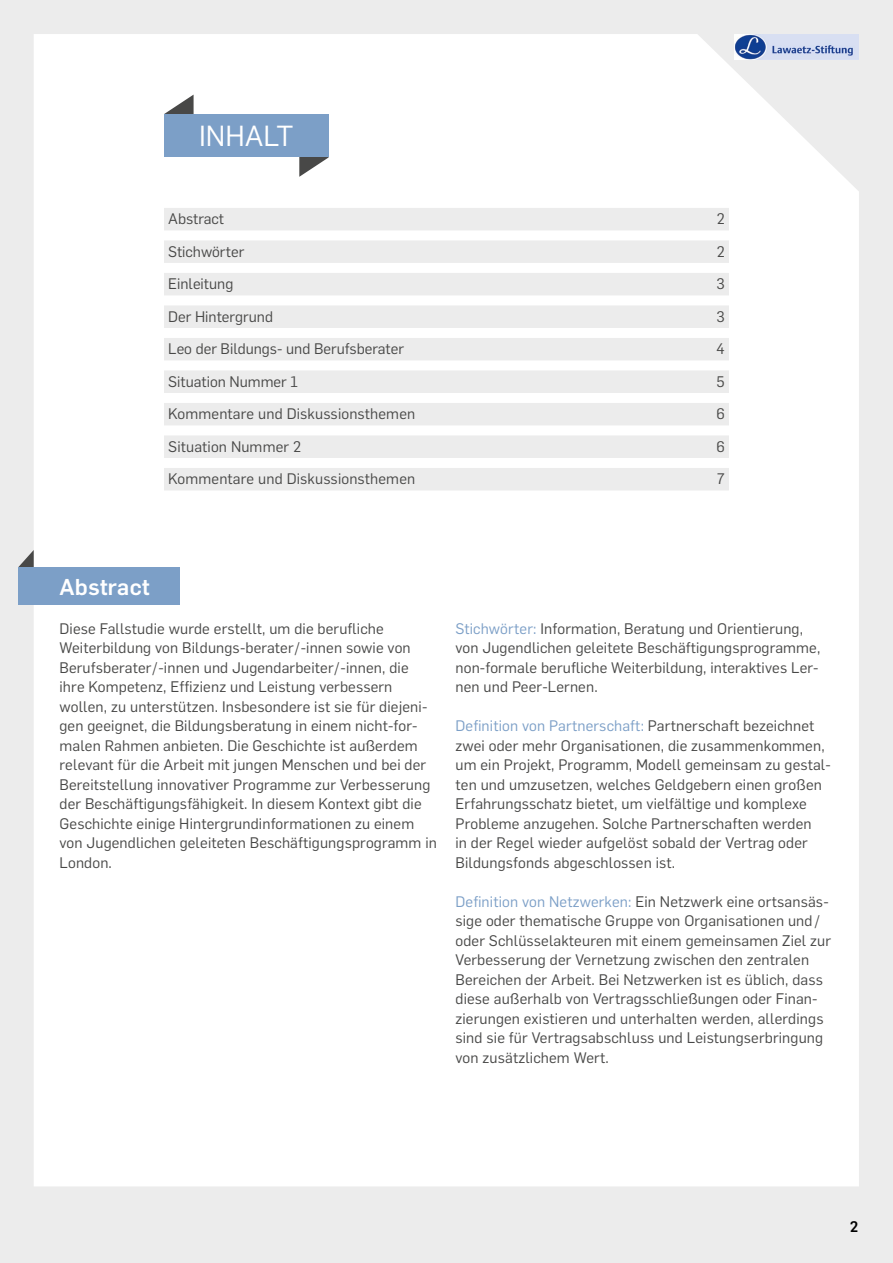
<style>
.page{position:relative;width:893px;height:1263px;background:#ececec}
.page>*{position:absolute;margin:0;border:0;box-sizing:border-box;transform-origin:0 0}
.HEAD_Schleife{font:28.5px "Flama";color:#fff}
.HEAD{font:500 22.5px "Flama";letter-spacing:.015em;color:#fff}
.HEAD-2{font:15px/19.5px "Flama";letter-spacing:.01em;color:#484847}
.Content{font:15px "Flama";color:#484847}
.t1{font:500 15px "Flama";color:#000}
.s1{color:#7c9fc7}
</style>
<div class="page">
<div style="left:34px;top:34px;width:825px;height:1152px;background:#fff"></div>
<img style="left:734px;top:34px;width:125px;height:26px">
<svg style="left:18px;top:550px;width:16px;height:17px"></svg>
<div style="left:18px;top:567px;width:162px;height:38px;background:#7c9fc7"></div>
<svg style="left:299px;top:157px;width:30px;height:20px"></svg>
<svg style="left:164px;top:95px;width:30px;height:19px"></svg>
<div style="left:164px;top:114px;width:165px;height:43px;background:#7c9fc7"></div>
<div style="left:164px;top:208px;width:565px;height:22px;background:#ececec"></div>
<div style="left:164px;top:240px;width:565px;height:23px;background:#ececec"></div>
<div style="left:164px;top:273px;width:565px;height:22px;background:#ececec"></div>
<div style="left:164px;top:305px;width:565px;height:23px;background:#ececec"></div>
<div style="left:164px;top:338px;width:565px;height:22px;background:#ececec"></div>
<div style="left:164px;top:370px;width:565px;height:23px;background:#ececec"></div>
<div style="left:164px;top:403px;width:565px;height:22px;background:#ececec"></div>
<div style="left:164px;top:435px;width:565px;height:23px;background:#ececec"></div>
<div style="left:164px;top:468px;width:565px;height:22px;background:#ececec"></div>
<p class="HEAD_Schleife" style="left:199px;top:116px;width:96px">INHALT</p>
<p class="Content" style="left:168px;top:208px;width:57px">Abstract</p>
<p class="Content" style="left:717px;top:208px;width:10px">2</p>
<p class="Content" style="left:168px;top:241px;width:78px">Stichwörter</p>
<p class="Content" style="left:717px;top:241px;width:10px">2</p>
<p class="Content" style="left:168px;top:273px;width:67px">Einleitung</p>
<p class="Content" style="left:716px;top:273px;width:10px">3</p>
<p class="Content" style="left:168px;top:306px;width:106px">Der Hintergrund</p>
<p class="Content" style="left:716px;top:306px;width:10px">3</p>
<p class="Content" style="left:168px;top:338px;width:237px">Leo der Bildungs- und Berufsberater</p>
<p class="Content" style="left:716px;top:338px;width:10px">4</p>
<p class="Content" style="left:168px;top:371px;width:131px">Situation Nummer 1</p>
<p class="Content" style="left:716px;top:371px;width:10px">5</p>
<p class="Content" style="left:168px;top:403px;width:248px">Kommentare und Diskussionsthemen</p>
<p class="Content" style="left:716px;top:403px;width:10px">6</p>
<p class="Content" style="left:168px;top:436px;width:134px">Situation Nummer 2</p>
<p class="Content" style="left:716px;top:436px;width:10px">6</p>
<p class="Content" style="left:168px;top:468px;width:248px">Kommentare und Diskussionsthemen</p>
<p class="Content" style="left:717px;top:468px;width:9px">7</p>
<p class="HEAD" style="left:60px;top:570px;width:91px">Abstract</p>
<p class="HEAD-2" style="left:60px;top:618px;width:379px">Diese Fallstudie wurde erstellt, um die berufliche Weiterbildung von Bildungs-berater/-innen sowie von Berufsberater/-innen und Jugendarbeiter/-innen, die ihre Kompetenz, Effizienz und Leistung verbessern wollen, zu unterstützen. Insbesondere ist sie für diejeni&shy;gen geeignet, die Bildungsberatung in einem nicht-for&shy;malen Rahmen anbieten. Die Geschichte ist außerdem relevant für die Arbeit mit jungen Menschen und bei der Bereitstellung innovativer Programme zur Verbesserung der Beschäftigungsfähigkeit. In diesem Kontext gibt die Geschichte einige Hintergrundinformationen zu einem von Jugendlichen geleiteten Beschäftigungsprogramm in London.</p>
<p class="HEAD-2" style="left:455px;top:618px;width:366px"><span class="s1">Stichwörter:</span> Information, Beratung und Orientierung, von Jugendlichen geleitete Beschäftigungsprogramme, non-formale berufliche Weiterbildung, interaktives Ler&shy;nen und Peer-Lernen.</p>
<p class="HEAD-2" style="left:455px;top:715px;width:377px"><span class="s1">Definition von Partnerschaft:</span> Partnerschaft bezeichnet zwei oder mehr Organisationen, die zusammenkommen, um ein Projekt, Programm, Modell gemeinsam zu gestal&shy;ten und umzusetzen, welches Geldgebern einen großen Erfahrungsschatz bietet, um vielfältige und komplexe Probleme anzugehen. Solche Partnerschaften werden<br>in der Regel wieder aufgelöst sobald der Vertrag oder Bildungsfonds abgeschlossen ist.</p>
<p class="HEAD-2" style="left:455px;top:891px;width:377px"><span class="s1">Definition von Netzwerken:</span> Ein Netzwerk eine ortsansäs&shy;sige oder thematische Gruppe von Organisationen und / oder Schlüsselakteuren mit einem gemeinsamen Ziel zur Verbesserung der Vernetzung zwischen den zentralen Bereichen der Arbeit. Bei Netzwerken ist es üblich, dass diese außerhalb von Vertragsschließungen oder Finan&shy;zierungen existieren und unterhalten werden, allerdings sind sie für Vertragsabschluss und Leistungserbringung von zusätzlichem Wert.</p>
<p class="t1" style="left:850px;top:1216px;width:10px">2</p>
</div>
